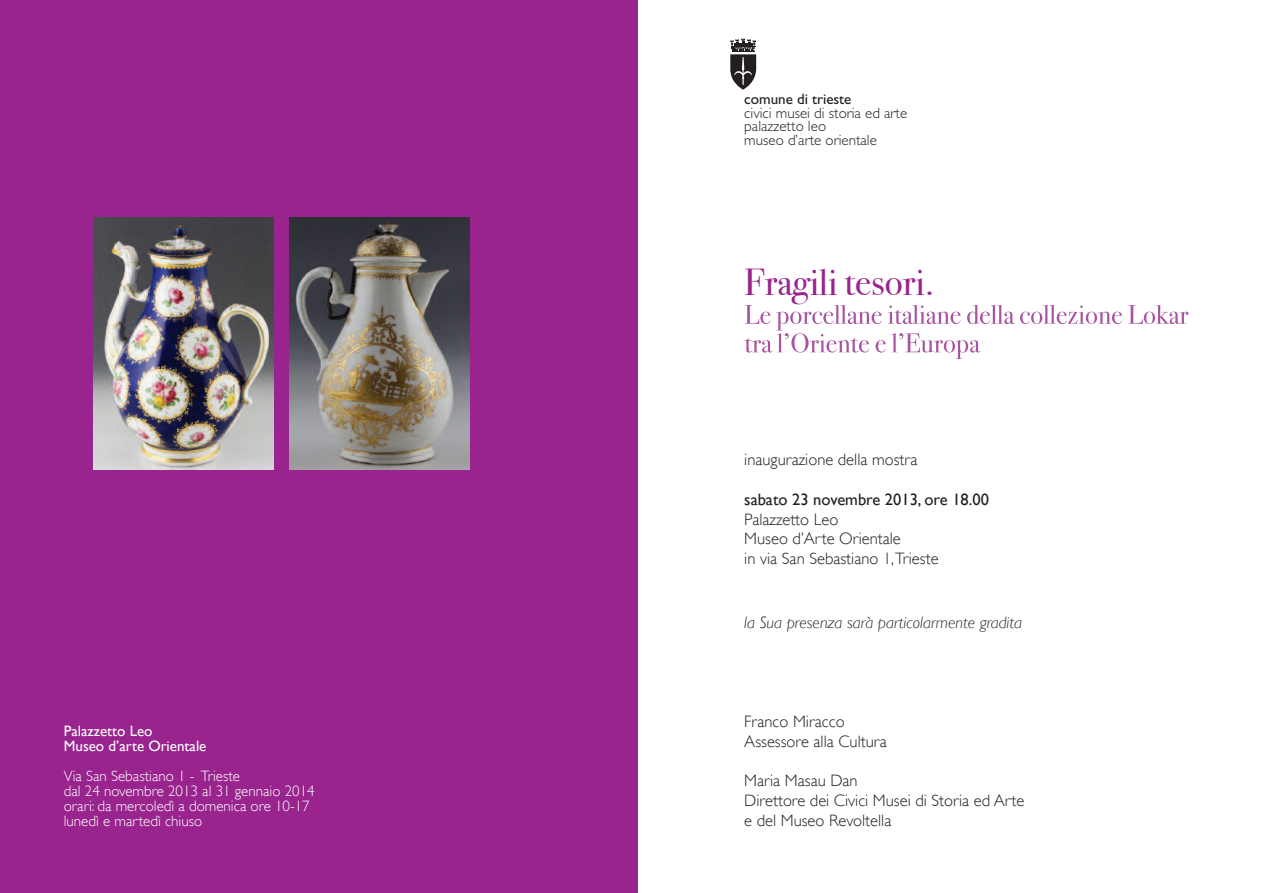
<style>
.page{position:relative;width:1276px;height:893px;background:#fff}
.page>*{position:absolute;margin:0;border:0;box-sizing:border-box;transform-origin:0 0}
.t1{font:37.5px "Bodoni Svty Two OSITCTT Book";color:#99248e}
.t2{font:300 16.5px/19.8px "Gill Sans";color:#231f20}
.t3{font:italic 300 16.5px "Gill Sans";color:#231f20}
.t4{font:16.5px "Gill Sans";color:#231f20}
.t5{font:300 15px/15px "Gill Sans";color:#fff}
.t6{font:15px/13.5px "Gill Sans Light Slov";color:#231f20}
.t7{font:15px/15px "Gill Sans";color:#fff}
.t8{font:15px "Gill Sans Roman Slov";color:#231f20}
</style>
<div class="page">
<div style="left:0;top:0;width:638px;height:893px;background:#99248e"></div>
<svg style="left:744px;top:305px;width:67px;height:48px"></svg>
<svg style="left:730px;top:39px;width:26px;height:51px"></svg>
<img style="left:94px;top:218px;width:180px;height:252px">
<img style="left:289px;top:218px;width:180px;height:252px">
<p class="t7" style="left:64px;top:723px;width:144px">Palazzetto Leo<br>Museo d’arte Orientale</p>
<p class="t5" style="left:64px;top:768px;width:252px">Via San Sebastiano 1 - Trieste<br>dal 24 novembre 2013 al 31 gennaio 2014 orari: da mercoledì a domenica ore 10-17 lunedì e martedì chiuso</p>
<p class="t8" style="left:744px;top:90px;width:109px">comune di trieste</p>
<p class="t6" style="left:744px;top:106px;width:164px">civici musei di storia ed arte palazzetto leo<br>museo d’arte orientale</p>
<h1 class="t1" style="left:744px;top:260px;width:192px">Fragili tesori.</h1>
<p class="t2" style="left:744px;top:450px;width:175px">inaugurazione della mostra</p>
<p class="t4" style="left:744px;top:490px;width:246px">sabato 23 novembre 2013, ore 18.00</p>
<p class="t2" style="left:744px;top:509px;width:196px">Palazzetto Leo<br>Museo d’Arte Orientale<br>in via San Sebastiano 1,Trieste</p>
<p class="t3" style="left:744px;top:613px;width:279px">la Sua presenza sarà particolarmente gradita</p>
<p class="t2" style="left:744px;top:711px;width:144px">Franco Miracco<br>Assessore alla Cultura</p>
<p class="t2" style="left:744px;top:771px;width:281px">Maria Masau Dan<br>Direttore dei Civici Musei di Storia ed Arte e del Museo Revoltella</p>
</div>
